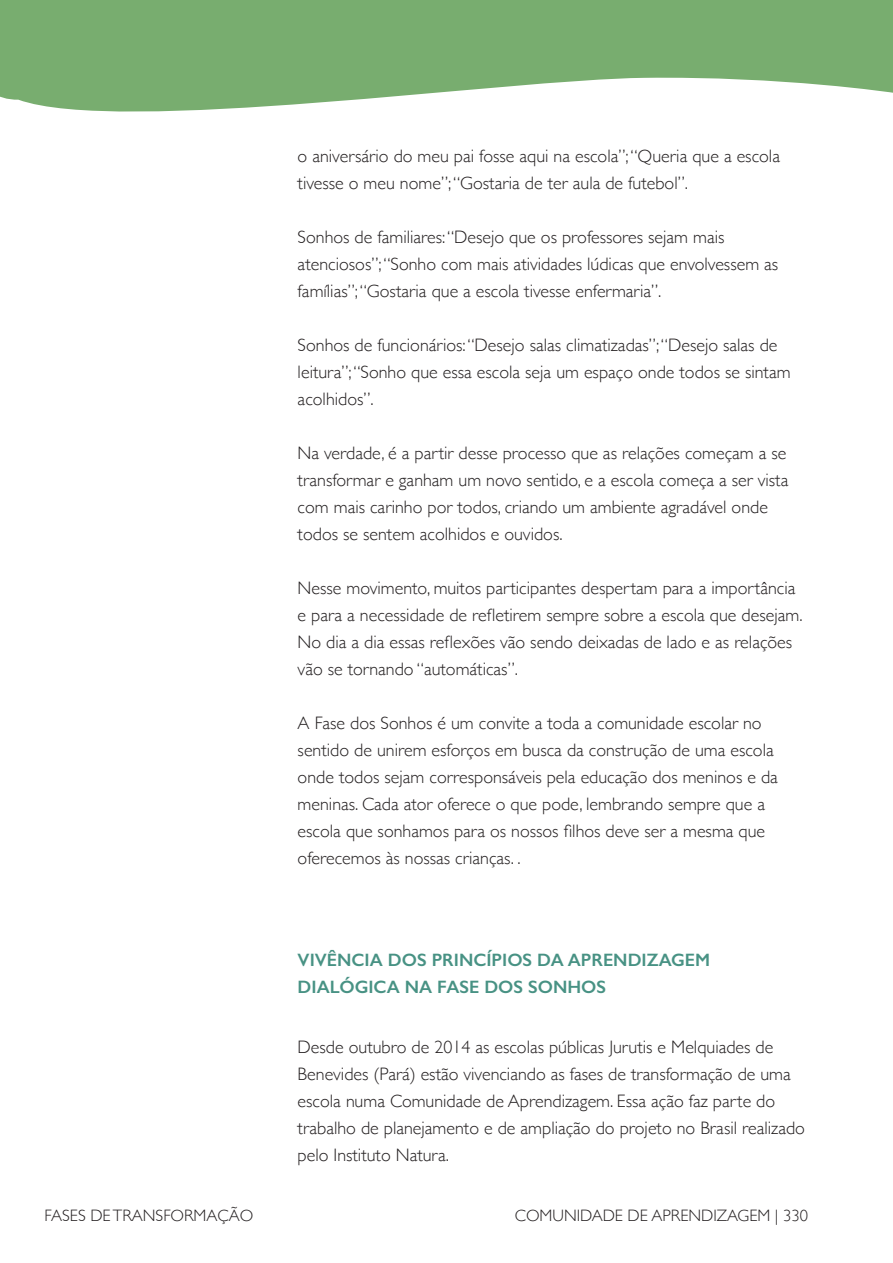
<style>
.page{position:relative;width:893px;height:1263px;background:#fff}
.page>*{position:absolute;margin:0;border:0;box-sizing:border-box;transform-origin:0 0}
.TEXTOO{font:300 18px/27px "Gill Sans";color:#231f20}
.subtitulo{font:600 18px/27px "Gill Sans";color:#489284}
.t1{font:300 16.5px "Gill Sans";color:#231f20}
</style>
<div class="page">
<svg style="left:0;top:0;width:893px;height:112px;fill:#78ad6f"></svg>
<p class="TEXTOO" style="left:298px;top:142px;width:484px">o aniversário do meu pai fosse aqui na escola”; “Queria que a escola tivesse o meu nome”; “Gostaria de ter aula de futebol”.</p>
<p class="TEXTOO" style="left:298px;top:223px;width:482px">Sonhos de familiares: “Desejo que os professores sejam mais atenciosos”; “Sonho com mais atividades lúdicas que envolvessem as famílias”; “Gostaria que a escola tivesse enfermaria”.</p>
<p class="TEXTOO" style="left:298px;top:331px;width:494px">Sonhos de funcionários: “Desejo salas climatizadas”; “Desejo salas de leitura”; “Sonho que essa escola seja um espaço onde todos se sintam acolhidos”.</p>
<p class="TEXTOO" style="left:298px;top:439px;width:492px">Na verdade, é a partir desse processo que as relações começam a se transformar e ganham um novo sentido, e a escola começa a ser vista com mais carinho por todos, criando um ambiente agradável onde todos se sentem acolhidos e ouvidos.</p>
<p class="TEXTOO" style="left:298px;top:574px;width:506px">Nesse movimento, muitos participantes despertam para a importância e para a necessidade de refletirem sempre sobre a escola que desejam.<br>No dia a dia essas reflexões vão sendo deixadas de lado e as relações vão se tornando “automáticas”.</p>
<p class="TEXTOO" style="left:298px;top:709px;width:482px">A Fase dos Sonhos é um convite a toda a comunidade escolar no sentido de unirem esforços em busca da construção de uma escola onde todos sejam corresponsáveis pela educação dos meninos e da meninas. Cada ator oferece o que pode, lembrando sempre que a escola que sonhamos para os nossos filhos deve ser a mesma que oferecemos às nossas crianças. .</p>
<p class="subtitulo" style="left:298px;top:947px;width:414px">VIVÊNCIA DOS PRINCÍPIOS DA APRENDIZAGEM<br>DIALÓGICA NA FASE DOS SONHOS</p>
<p class="TEXTOO" style="left:298px;top:1033px;width:509px">Desde outubro de 2014 as escolas públicas Jurutis e Melquiades de Benevides (Pará) estão vivenciando as fases de transformação de uma escola numa Comunidade de Aprendizagem. Essa ação faz parte do trabalho de planejamento e de ampliação do projeto no Brasil realizado pelo Instituto Natura.</p>
<p class="t1" style="left:45px;top:1203px;width:210px">FASES DE TRANSFORMAÇÃO</p>
<p class="t1" style="left:515px;top:1203px;width:295px">COMUNIDADE DE APRENDIZAGEM | 330</p>
</div>
